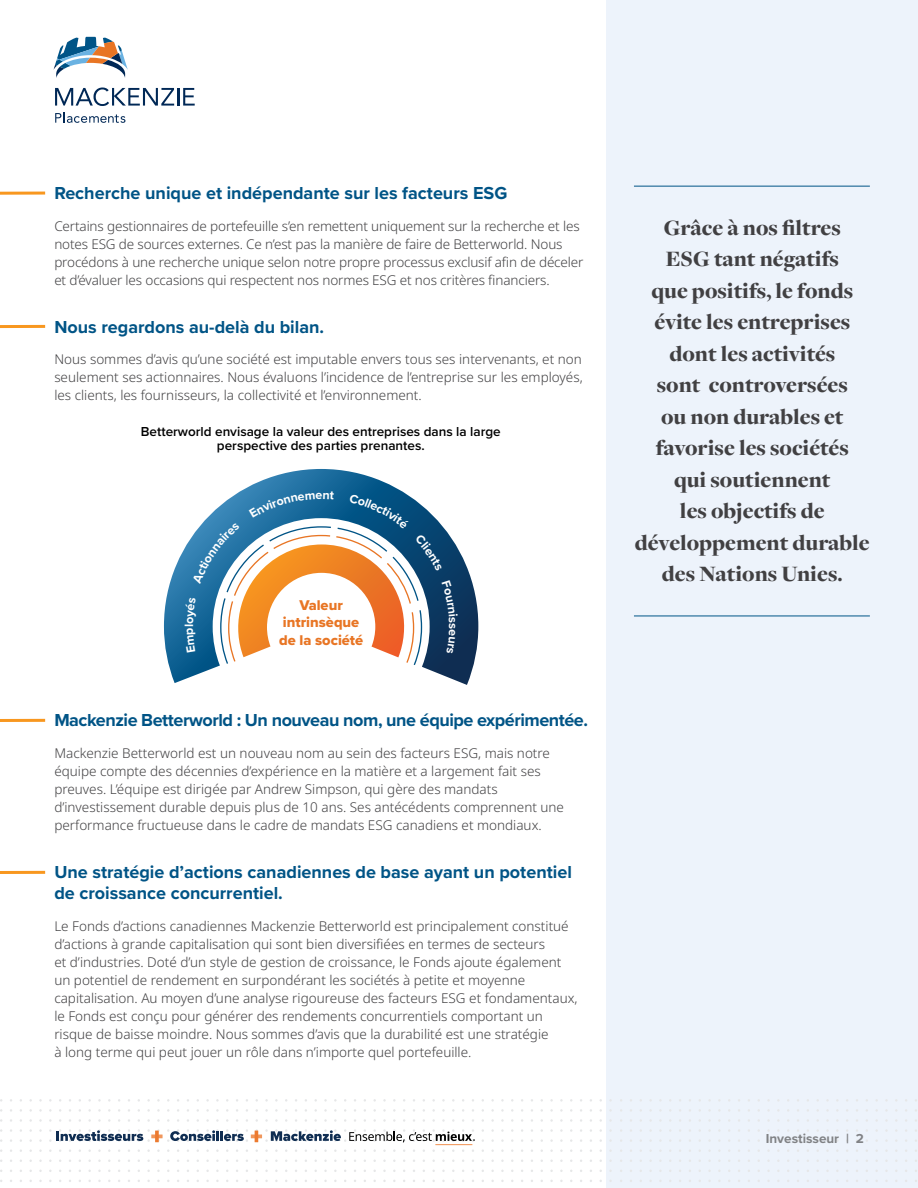
<style>
.page{position:relative;width:918px;height:1188px;background:#fff}
.page>*{position:absolute;margin:0;border:0;box-sizing:border-box;transform-origin:0 0}
.callout{font:900 22.8px/31.5px "Freight Disp Pro";color:#414042;text-align:center}
.t1{font:700 18px/21px "Proxima Nova";color:#005486}
.t2{font:700 18px "Proxima Nova";letter-spacing:-.025em;color:#005486}
.t3{font:14.7px/17.2px "Proxima Nova Extrabld";color:#e87524;text-align:center}
.body{font:300 13.5px/18px "Noto Sans";color:#414042}
.Graph_title{font:600 13.5px/13.5px "Proxima Nova";color:#000;text-align:center}
.t4{font:700 13.5px "Proxima Nova";color:#808285}
</style>
<div class="page">
<div style="left:606px;top:0;width:312px;height:1188px;background:#edf3fb"></div>
<svg style="left:49px;top:1129px;width:81px;height:13px"></svg>
<svg style="left:132px;top:1129px;width:163px;height:13px"></svg>
<svg style="left:295px;top:1129px;width:180px;height:23px"></svg>
<hr style="left:634px;top:186px;width:236px;height:1px;background:#005486">
<hr style="left:634px;top:616px;width:236px;height:1px;background:#005486">
<svg style="left:54px;top:37px;width:74px;height:41px"></svg>
<svg style="left:55px;top:88px;width:85px;height:18px"></svg>
<svg style="left:143px;top:88px;width:52px;height:18px"></svg>
<svg style="left:55px;top:112px;width:70px;height:11px"></svg>
<svg style="left:164px;top:469px;width:314px;height:216px"></svg>
<hr style="left:0;top:192px;width:45px;height:3px;background:#f8971f">
<hr style="left:0;top:325px;width:45px;height:3px;background:#f8971f">
<hr style="left:0;top:719px;width:45px;height:3px;background:#f8971f">
<hr style="left:0;top:871px;width:45px;height:3px;background:#f8971f">
<svg style="left:185px;top:491px;width:225px;height:174px"></svg>
<svg style="left:335px;top:493px;width:107px;height:174px"></svg>
<svg style="left:442px;top:580px;width:16px;height:74px"></svg>
<h2 class="t1" style="left:54px;top:182px;width:454px">Recherche unique et indépendante sur les facteurs ESG</h2>
<p class="body" style="left:54px;top:217px;width:531px">Certains gestionnaires de portefeuille s’en remettent uniquement sur la recherche et les notes ESG de sources externes. Ce n’est pas la manière de faire de Betterworld. Nous procédons à une recherche unique selon notre propre processus exclusif afin de déceler et d’évaluer les occasions qui respectent nos normes ESG et nos critères financiers.</p>
<h2 class="t1" style="left:54px;top:316px;width:271px">Nous regardons au-delà du bilan.</h2>
<p class="body" style="left:54px;top:351px;width:530px;text-align:justify">Nous sommes d’avis qu’une société est imputable envers tous ses intervenants, et non seulement ses actionnaires. Nous évaluons l’incidence de l’entreprise sur les employés, les clients, les fournisseurs, la collectivité et l’environnement.</p>
<p class="Graph_title" style="left:141px;top:425px;width:361px">Betterworld envisage la valeur des entreprises dans la large perspective des parties prenantes.</p>
<p class="t3" style="left:279px;top:596px;width:86px">Valeur intrinsèque de la société</p>
<h2 class="t2" style="left:54px;top:707px;width:535px">Mackenzie Betterworld : Un nouveau nom, une équipe expérimentée.</h2>
<p class="body" style="left:54px;top:744px;width:511px">Mackenzie Betterworld est un nouveau nom au sein des facteurs ESG, mais notre équipe compte des décennies d’expérience en la matière et a largement fait ses preuves. L’équipe est dirigée par Andrew Simpson, qui gère des mandats d’investissement durable depuis plus de 10 ans. Ses antécédents comprennent une performance fructueuse dans le cadre de mandats ESG canadiens et mondiaux.</p>
<h2 class="t1" style="left:54px;top:862px;width:519px">Une stratégie d’actions canadiennes de base ayant un potentiel de croissance concurrentiel.</h2>
<p class="body" style="left:54px;top:917px;width:525px">Le Fonds d’actions canadiennes Mackenzie Betterworld est principalement constitué d’actions à grande capitalisation qui sont bien diversifiées en termes de secteurs<br>et d’industries. Doté d’un style de gestion de croissance, le Fonds ajoute également un potentiel de rendement en surpondérant les sociétés à petite et moyenne capitalisation. Au moyen d’une analyse rigoureuse des facteurs ESG et fondamentaux, le Fonds est conçu pour générer des rendements concurrentiels comportant un risque de baisse moindre. Nous sommes d’avis que la durabilité est une stratégie<br>à long terme qui peut jouer un rôle dans n’importe quel portefeuille.</p>
<p class="callout" style="left:635px;top:211px;width:236px">Grâce à nos filtres<br>ESG tant négatifs<br>que positifs, le fonds évite les entreprises dont les activités<br>sont controversées<br>ou non durables et favorise les sociétés<br>qui soutiennent<br>les objectifs de développement durable des Nations Unies.</p>
<p class="t4" style="left:766px;top:1129px;width:100px">Investisseur | 2</p>
</div>
